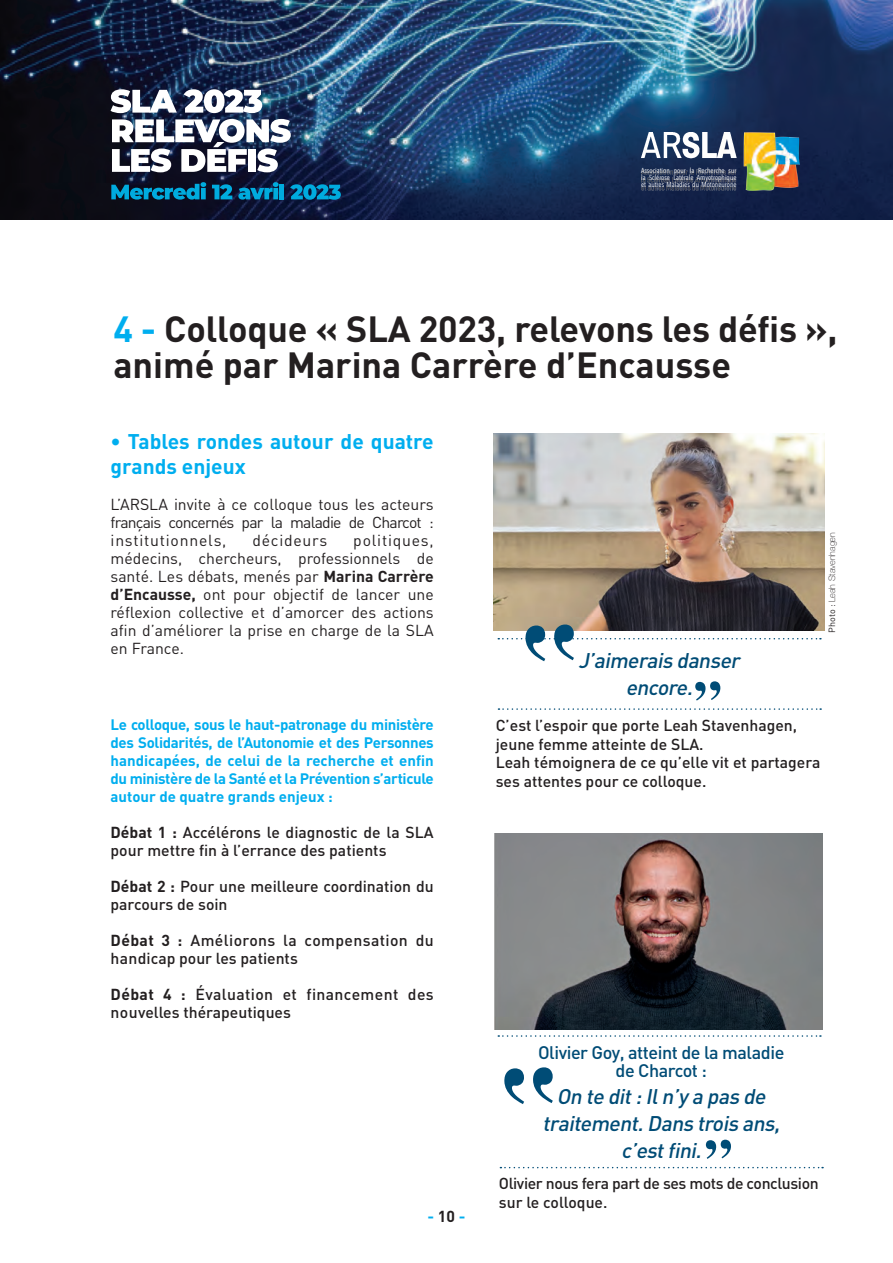
<style>
.page{position:relative;width:893px;height:1263px;background:#fff}
.page>*{position:absolute;margin:0;border:0;box-sizing:border-box;transform-origin:0 0}
.t1{font:700 36px/36px "DIN";letter-spacing:-.005em;color:#231f20}
.t2{font:italic 500 21px "DIN";color:#004c76}
.t3{font:700 21px/25.2px "DIN";color:#00aeef}
.t4{font:500 18px "DIN";letter-spacing:-.025em;color:#004c76}
.t5{font:500 15.75px/18px "DIN";color:#231f20}
.t6{font:15.75px/18px "DIN";color:#231f20;text-align:justify}
.t7{font:500 15.75px/18px "DIN";letter-spacing:.025em;color:#231f20}
.t8{font:15.75px/18px "DIN";letter-spacing:-.05em;color:#231f20}
.t9{font:500 15.75px/18.9px "DIN";letter-spacing:-.025em;color:#231f20}
.t10{font:15.75px "DIN";letter-spacing:.05em;color:#231f20}
.t11{font:700 15.75px "DIN";color:#00aeef}
.t12{font:700 15px/18px "DIN";letter-spacing:-.015em;color:#00aeef;text-align:justify}
.t13{font:100 9px "Helvetica Neue";color:#231f20}
.t14{font:7.2px "Avenir Next Condensed";color:#fff}
.s1{color:#00aeef}
.s2{font-weight:700}
.s3{color:#231f20}
.s4{font-family:"DIN";font-weight:400}
</style>
<div class="page">
<svg style="left:500px;top:1167px;width:323px;height:1px"></svg>
<svg style="left:498px;top:1035px;width:323px;height:2px"></svg>
<img style="left:495px;top:833px;width:327px;height:197px">
<svg style="left:504px;top:1067px;width:49px;height:37px"></svg>
<svg style="left:706px;top:1139px;width:25px;height:20px"></svg>
<img style="left:493px;top:434px;width:332px;height:196px">
<svg style="left:498px;top:708px;width:323px;height:2px"></svg>
<svg style="left:498px;top:624px;width:323px;height:37px"></svg>
<svg style="left:695px;top:681px;width:25px;height:20px"></svg>
<img style="left:0;top:0;width:892px;height:219px">
<img style="left:641px;top:133px;width:159px;height:59px">
<svg style="left:111px;top:89px;width:66px;height:24px"></svg>
<svg style="left:184px;top:89px;width:78px;height:24px"></svg>
<svg style="left:112px;top:119px;width:179px;height:53px"></svg>
<svg style="left:111px;top:182px;width:95px;height:18px;background:#055c7e"></svg>
<svg style="left:212px;top:184px;width:20px;height:15px"></svg>
<svg style="left:238px;top:182px;width:41px;height:18px"></svg>
<hr style="left:280px;top:184px;width:4px;height:15px;background:#00abde">
<svg style="left:290px;top:184px;width:51px;height:16px"></svg>
<hr style="left:892px;top:0;width:1px;height:219px;background:#231f20">
<p class="t14" style="left:641px;top:164px;width:97px">Association pour la Recherche sur</p>
<p class="t14" style="left:641px;top:171px;width:97px">la Sclérose Latérale Amyotrophique</p>
<p class="t14" style="left:641px;top:178px;width:97px">et autres Maladies du Motoneurone</p>
<p class="t1" style="left:113px;top:309px;width:726px"><span class="s1">4 -</span> Colloque « SLA 2023, relevons les défis », animé par Marina Carrère d’Encausse</p>
<p class="t3" style="left:111px;top:428px;width:325px">• Tables rondes autour de quatre grands enjeux</p>
<p class="t8" style="left:111px;top:495px;width:325px">L’ARSLA invite à ce colloque tous les acteurs français concernés par la maladie de Charcot :</p>
<p class="t10" style="left:111px;top:531px;width:117px">institutionnels,</p>
<p class="t10" style="left:252px;top:531px;width:77px">décideurs</p>
<p class="t6" style="left:111px;top:531px;width:325px;text-indent:243px">politiques, médecins, chercheurs, professionnels de santé. Les débats, menés par <span class="s2">Marina Carrère d’Encausse,</span> ont pour objectif de lancer une réflexion collective et d’amorcer des actions afin d’améliorer la prise en charge de la SLA en France.</p>
<p class="t12" style="left:111px;top:715px;width:325px">Le colloque, sous le haut-patronage du ministère des Solidarités, de l’Autonomie et des Personnes handicapées, de celui de la recherche et enfin du ministère de la Santé et la Prévention s’articule autour de quatre grands enjeux :</p>
<p class="t5" style="left:111px;top:823px;width:325px"><span class="s2">Débat 1 :</span> Accélérons le diagnostic de la SLA pour mettre fin à l’errance des patients</p>
<p class="t5" style="left:111px;top:877px;width:325px"><span class="s2">Débat 2 :</span> Pour une meilleure coordination du parcours de soin</p>
<p class="t7" style="left:111px;top:931px;width:325px"><span class="s2">Débat 3 :</span> Améliorons la compensation du handicap pour les patients</p>
<p class="t7" style="left:111px;top:985px;width:325px"><span class="s2">Débat 4 :</span> Évaluation et financement des nouvelles thérapeutiques</p>
<p class="t11" style="left:428px;top:1206px;width:39px">- <span class="s3">10</span> -</p>
<p class="t2" style="left:578px;top:646px;width:167px">J’aimerais danser</p>
<p class="t2" style="left:626px;top:673px;width:73px">encore.</p>
<p class="t13" style="left:827px;top:632px;width:102px;rotate:-90deg"><span class="s4">Photo :</span> Leah Stavenhagen</p>
<p class="t5" style="left:496px;top:715px;width:303px;line-height:18.9px">C’est l’espoir que porte Leah Stavenhagen, jeune femme atteinte de SLA.</p>
<p class="t5" style="left:496px;top:753px;width:326px;line-height:18.9px">Leah témoignera de ce qu’elle vit et partagera ses attentes pour ce colloque.</p>
<p class="t4" style="left:538px;top:1041px;width:248px">Olivier Goy, atteint de la maladie</p>
<p class="t4" style="left:615px;top:1059px;width:93px">de Charcot :</p>
<p class="t2" style="left:557px;top:1083px;width:215px">On te dit:Iln’y a pas de</p>
<p class="t2" style="left:543px;top:1110px;width:243px">traitement.Dans trois ans,</p>
<p class="t2" style="left:621px;top:1137px;width:86px">c’estfini.</p>
<p class="t9" style="left:499px;top:1173px;width:321px">Olivier nous fera part de ses mots de conclusion sur le colloque.</p>
</div>
